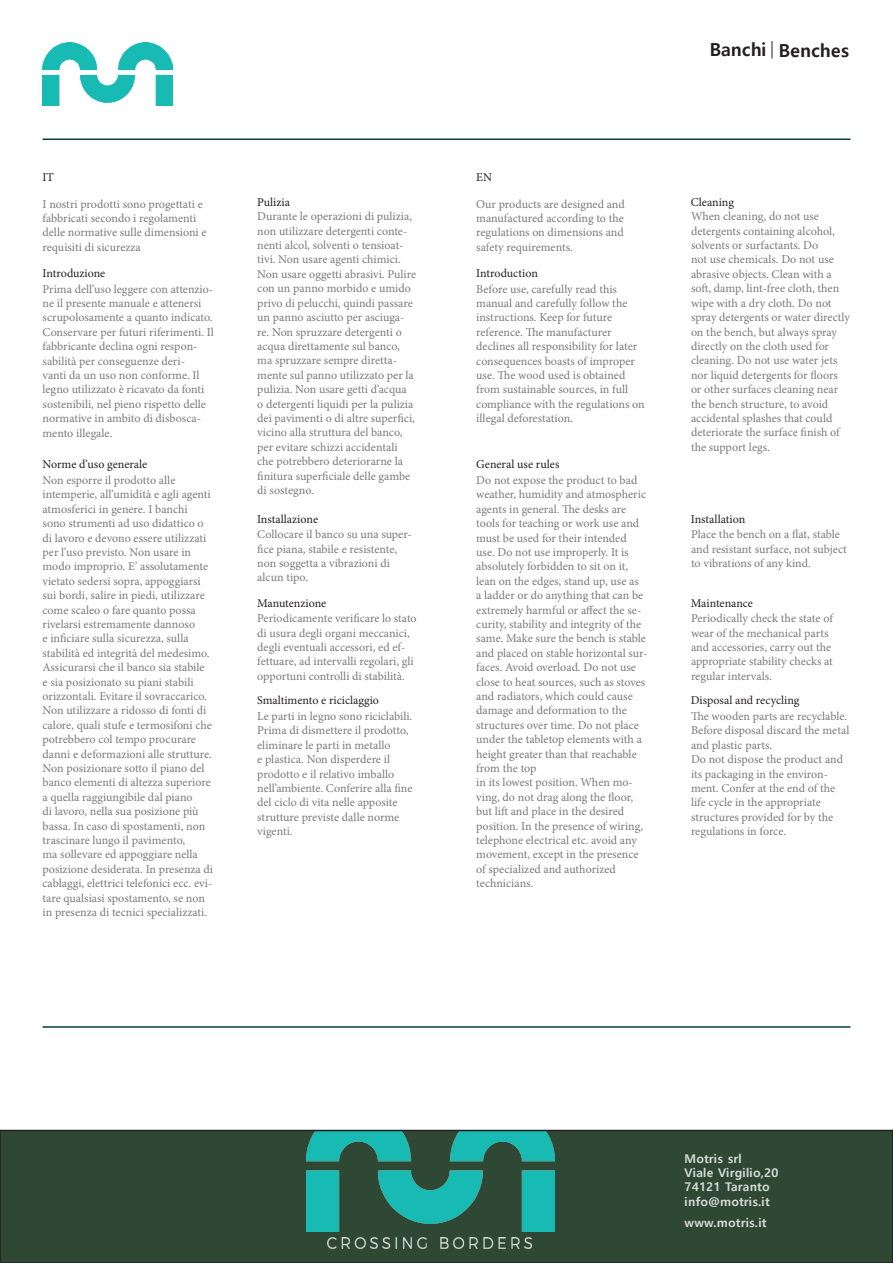
<style>
.page{position:relative;width:893px;height:1263px;background:#fff}
.page>*{position:absolute;margin:0;border:0;box-sizing:border-box;transform-origin:0 0}
.t1{font:700 18px "Malgun Gothic";color:#231f20}
.t2{font:12px/14.4px "Minion Pro";color:#231f20}
.t3{font:700 12px/14.4px "Malgun Gothic";letter-spacing:.02em;color:#fff}
</style>
<div class="page">
<div style="left:0;top:1130px;width:893px;height:133px;background:#2e4834"></div>
<img style="left:306px;top:1133px;width:249px;height:98px">
<div style="left:0;top:1130px;width:893px;height:133px;border:2px solid #231f20"></div>
<img style="left:43px;top:42px;width:130px;height:63px">
<img style="left:327px;top:1237px;width:204px;height:11px">
<hr style="left:43px;top:139px;width:807px;height:1px;background:#063d3a">
<hr style="left:43px;top:1026px;width:807px;height:2px;background:#063d3a">
<svg style="left:772px;top:41px;width:1px;height:17px"></svg>
<svg style="left:892px;top:1130px;width:1px;height:133px"></svg>
<p class="t2" style="left:43px;top:170px;width:13px">IT</p>
<p class="t2" style="left:476px;top:170px;width:17px">EN</p>
<h1 class="t1" style="left:710px;top:40px;width:141px">Banchi Benches</h1>
<p class="t2" style="left:257px;top:195px;width:34px">Pulizia</p>
<p class="t2" style="left:691px;top:195px;width:45px">Cleaning</p>
<p class="t2" style="left:43px;top:197px;width:166px">I nostri prodotti sono progettati e fabbricati secondo i regolamenti delle normative sulle dimensioni e requisiti di sicurezza</p>
<p class="t2" style="left:476px;top:197px;width:150px;text-align:justify">Our products are designed and manufactured according to the regulations on dimensions and safety requirements.</p>
<p class="t2" style="left:43px;top:282px;width:173px">Prima dell’uso leggere con attenzio&shy;ne il presente manuale e attenersi scrupolosamente a quanto indicato.<br>Conservare per futuri riferimenti. Il fabbricante declina ogni respon&shy;sabilità per conseguenze deri-<br>vanti da un uso non conforme. Il legno utilizzato è ricavato da fonti sostenibili, nel pieno rispetto delle normative in ambito di disbosca&shy;mento illegale.</p>
<p class="t2" style="left:476px;top:282px;width:170px">Before use, carefully read this manual and carefully follow the instructions. Keep for future reference. The manufacturer declines all responsibility for later consequences boasts of improper use. The wood used is obtained from sustainable sources, in full compliance with the regulations on illegal deforestation.</p>
<p class="t2" style="left:43px;top:473px;width:172px">Non esporre il prodotto alle intemperie, all’umidità e agli agenti atmosferici in genere. I banchi sono strumenti ad uso didattico o di lavoro e devono essere utilizzati per l’uso previsto. Non usare in modo improprio. E’ assolutamente vietato sedersi sopra, appoggiarsi sui bordi, salire in piedi, utilizzare come scaleo o fare quanto possa rivelarsi estremamente dannoso<br>e inficiare sulla sicurezza, sulla stabilità ed integrità del medesimo.<br>Assicurarsi che il banco sia stabile<br>e sia posizionato su piani stabili orizzontali. Evitare il sovraccarico.<br>Non utilizzare a ridosso di fonti di calore, quali stufe e termosifoni che potrebbero col tempo procurare danni e deformazioni alle strutture.<br>Non posizionare sotto il piano del banco elementi di altezza superiore a quella raggiungibile dal piano<br>di lavoro, nella sua posizione più bassa. In caso di spostamenti, non trascinare lungo il pavimento,<br>ma sollevare ed appoggiare nella posizione desiderata. In presenza di cablaggi, elettrici telefonici ecc. evi&shy;tare qualsiasi spostamento, se non in presenza di tecnici specializzati.</p>
<p class="t2" style="left:476px;top:473px;width:173px">Do not expose the product to bad weather, humidity and atmospheric agents in general. The desks are tools for teaching or work use and must be used for their intended use. Do not use improperly. It is absolutely forbidden to sit on it, lean on the edges, stand up, use as<br>a ladder or do anything that can be extremely harmful or affect the se&shy;curity, stability and integrity of the same. Make sure the bench is stable and placed on stable horizontal sur&shy;faces. Avoid overload. Do not use close to heat sources, such as stoves and radiators, which could cause damage and deformation to the structures over time. Do not place under the tabletop elements with a height greater than that reachable from the top<br>in its lowest position. When mo&shy;ving, do not drag along the floor, but lift and place in the desired position. In the presence of wiring, telephone electrical etc. avoid any movement, except in the presence of specialized and authorized technicians.</p>
<p class="t2" style="left:257px;top:209px;width:160px">Durante le operazioni di pulizia, non utilizzare detergenti conte&shy;nenti alcol, solventi o tensioat&shy;tivi. Non usare agenti chimici.<br>Non usare oggetti abrasivi. Pulire con un panno morbido e umido privo di pelucchi, quindi passare un panno asciutto per asciuga&shy;re. Non spruzzare detergenti o acqua direttamente sul banco, ma spruzzare sempre diretta&shy;mente sul panno utilizzato per la pulizia. Non usare getti d’acqua<br>o detergenti liquidi per la pulizia dei pavimenti o di altre superfici, vicino alla struttura del banco, per evitare schizzi accidentali che potrebbero deteriorarne la finitura superficiale delle gambe di sostegno.</p>
<p class="t2" style="left:691px;top:209px;width:161px">When cleaning, do not use detergents containing alcohol, solvents or surfactants. Do<br>not use chemicals. Do not use abrasive objects. Clean with a soft, damp, lint-free cloth, then wipe with a dry cloth. Do not spray detergents or water directly on the bench, but always spray directly on the cloth used for cleaning. Do not use water jets nor liquid detergents for floors or other surfaces cleaning near the bench structure, to avoid accidental splashes that could deteriorate the surface finish of the support legs.</p>
<p class="t2" style="left:257px;top:527px;width:156px">Collocare il banco su una super&shy;fice piana, stabile e resistente, non soggetta a vibrazioni di alcun tipo.</p>
<p class="t2" style="left:691px;top:527px;width:157px">Place the bench on a flat, stable and resistant surface, not subject to vibrations of any kind.</p>
<p class="t2" style="left:257px;top:611px;width:161px">Periodicamente verificare lo stato di usura degli organi meccanici, degli eventuali accessori, ed ef&shy;fettuare, ad intervalli regolari, gli opportuni controlli di stabilità.</p>
<p class="t2" style="left:691px;top:611px;width:143px">Periodically check the state of wear of the mechanical parts and accessories, carry out the appropriate stability checks at regular intervals.</p>
<p class="t2" style="left:257px;top:709px;width:157px">Le parti in legno sono riciclabili.<br>Prima di dismettere il prodotto, eliminare le parti in metallo<br>e plastica. Non disperdere il prodotto e il relativo imballo nell’ambiente. Conferire alla fine del ciclo di vita nelle apposite strutture previste dalle norme vigenti.</p>
<p class="t2" style="left:691px;top:709px;width:160px">The wooden parts are recyclable.<br>Before disposal discard the metal and plastic parts.<br>Do not dispose the product and its packaging in the environ&shy;ment. Confer at the end of the life cycle in the appropriate structures provided for by the regulations in force.</p>
<p class="t2" style="left:43px;top:266px;width:64px">Introduzione</p>
<p class="t2" style="left:476px;top:266px;width:63px">Introduction</p>
<p class="t2" style="left:43px;top:457px;width:106px">Norme d’uso generale</p>
<p class="t2" style="left:476px;top:457px;width:85px">General use rules</p>
<p class="t2" style="left:257px;top:512px;width:63px">Installazione</p>
<p class="t2" style="left:691px;top:512px;width:56px">Installation</p>
<p class="t2" style="left:257px;top:596px;width:71px">Manutenzione</p>
<p class="t2" style="left:691px;top:596px;width:64px">Maintenance</p>
<p class="t2" style="left:257px;top:693px;width:124px">Smaltimento e riciclaggio</p>
<p class="t2" style="left:691px;top:693px;width:110px">Disposal and recycling</p>
<p class="t3" style="left:685px;top:1151px;width:95px">Motris srl<br>Viale Virgilio,20<br>74121 Taranto info@motris.it</p>
<p class="t3" style="left:685px;top:1216px;width:83px">www.motris.it</p>
</div>
